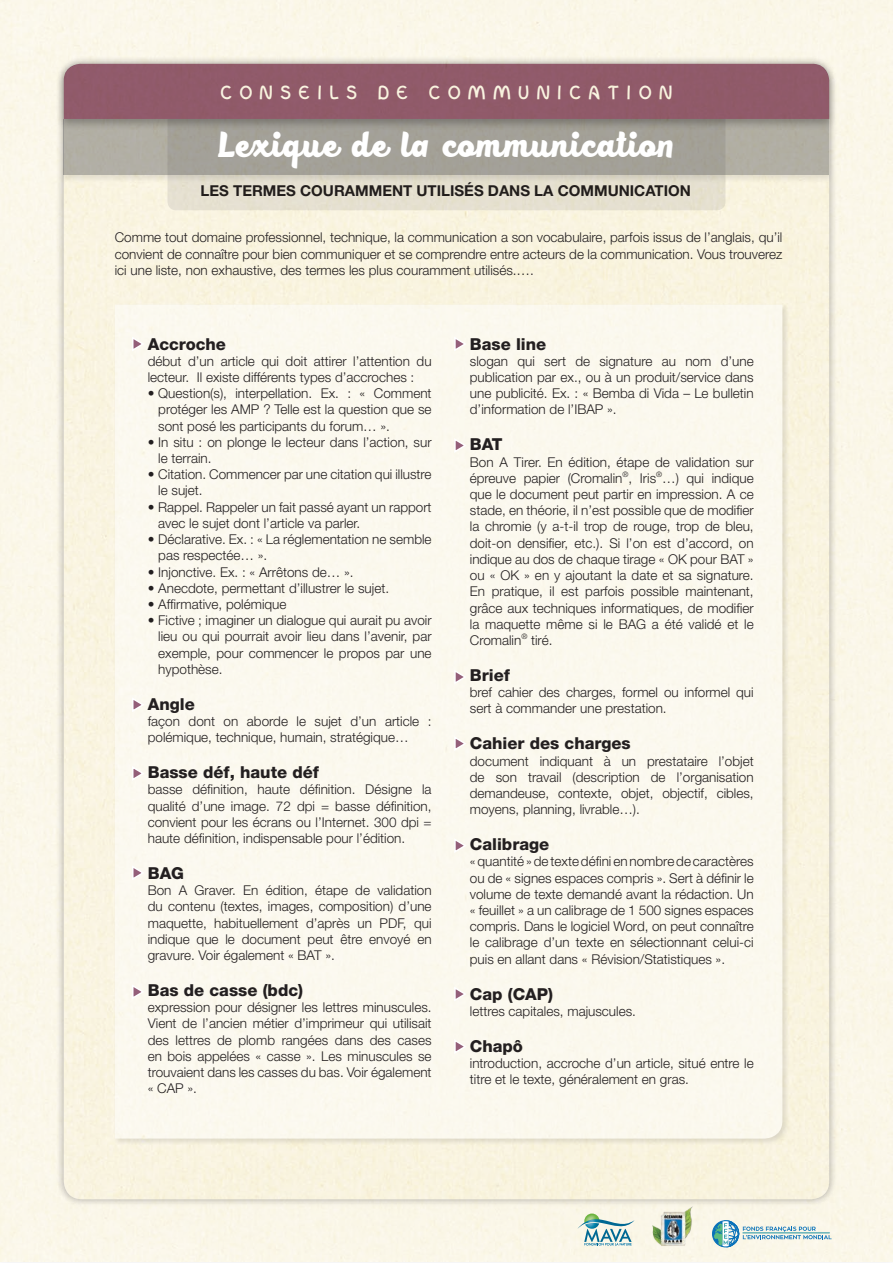
<style>
.page{position:relative;width:893px;height:1263px;background:#fff}
.page>*{position:absolute;margin:0;border:0;box-sizing:border-box;transform-origin:0 0}
.t1{font:36px "Black Fat";color:#fff}
.t2{font:700 22.5px "In Colhua";letter-spacing:.35em;color:#fff}
.t3{font:800 16.5px "Helvetica Neue";color:#231f20}
.t4{font:700 15px "Helvetica Neue";color:#231f20}
.t5{font:300 13.5px/16.2px "Helvetica Neue";color:#231f20;text-align:justify}
</style>
<div class="page">
<div style="left:0;top:0;width:892px;height:1261px;background:#fbf7e9"></div>
<div style="left:56px;top:56px;width:781px;height:1151px;background:#231f20;opacity:.25"></div>
<div style="left:64px;top:183px;width:765px;height:1016px;background:#f9f4e0"></div>
<div style="left:59px;top:118px;width:775px;height:65px;background:#231f20;opacity:.1"></div>
<div style="left:64px;top:119px;width:765px;height:55px;background:#b1afa4"></div>
<div style="left:113px;top:303px;width:677px;height:843px;background:#231f20;opacity:.25"></div>
<div style="left:115px;top:305px;width:667px;height:833px;background:#fbf9ee"></div>
<svg style="left:131px;top:336px;width:15px;height:17px"></svg>
<svg style="left:453px;top:336px;width:15px;height:17px"></svg>
<svg style="left:453px;top:437px;width:15px;height:17px"></svg>
<svg style="left:453px;top:669px;width:15px;height:17px"></svg>
<svg style="left:453px;top:735px;width:15px;height:17px"></svg>
<svg style="left:453px;top:837px;width:15px;height:17px"></svg>
<svg style="left:453px;top:986px;width:15px;height:17px"></svg>
<svg style="left:453px;top:1038px;width:15px;height:17px"></svg>
<svg style="left:131px;top:696px;width:15px;height:17px"></svg>
<svg style="left:131px;top:765px;width:15px;height:17px"></svg>
<svg style="left:131px;top:865px;width:15px;height:17px"></svg>
<svg style="left:131px;top:984px;width:15px;height:17px"></svg>
<svg style="left:168px;top:132px;width:557px;height:78px;fill:#a4a29b"></svg>
<div style="left:56px;top:60px;width:781px;height:72px;background:#231f20;opacity:.3"></div>
<div style="left:64px;top:64px;width:765px;height:55px;background:#905a6a"></div>
<svg style="left:578px;top:1213px;width:56px;height:32px;background:#b6d0cd"></svg>
<img style="left:652px;top:1204px;width:42px;height:42px">
<svg style="left:712px;top:1220px;width:119px;height:28px;background:#c6dbdb"></svg>
<hr style="left:743px;top:1232px;width:86px;height:1px;background:#1d919e">
<h2 class="t2" style="left:221px;top:81px;width:453px">CONSEILS DE COMMUNICATION</h2>
<p class="t1" style="left:219px;top:122px;width:458px">Lexique de la communication</p>
<p class="t4" style="left:201px;top:181px;width:492px">LES TERMES COURAMMENT UTILISÉS DANS LA COMMUNICATION</p>
<p class="t5" style="left:115px;top:229px;width:669px">Comme tout domaine professionnel, technique, la communication a son vocabulaire, parfois issus de l’anglais, qu’il convient de connaître pour bien communiquer et se comprendre entre acteurs de la communication. Vous trouverez ici une liste, non exhaustive, des termes les plus couramment utilisés.….</p>
<p class="t3" style="left:148px;top:334px;width:80px">Accroche</p>
<p class="t5" style="left:148px;top:353px;width:285px">début d’un article qui doit attirer l’attention du lecteur. Il existe différents types d’accroches :</p>
<p class="t5" style="left:158px;top:385px;width:275px;text-indent:-11px">• Question(s), interpellation. Ex. : « Comment protéger les AMP ? Telle est la question que se sont posé les participants du forum… ».</p>
<p class="t5" style="left:158px;top:434px;width:275px;text-indent:-11px">• In situ : on plonge le lecteur dans l’action, sur le terrain.</p>
<p class="t5" style="left:158px;top:466px;width:275px;text-indent:-11px">• Citation. Commencer par une citation qui illustre le sujet.</p>
<p class="t5" style="left:158px;top:498px;width:275px;text-indent:-11px">• Rappel. Rappeler un fait passé ayant un rapport avec le sujet dont l’article va parler.</p>
<p class="t5" style="left:158px;top:531px;width:275px;text-indent:-11px">• Déclarative. Ex. : « La réglementation ne semble pas respectée… ».</p>
<p class="t5" style="left:148px;top:563px;width:207px">• Injonctive. Ex. : « Arrêtons de… ».</p>
<p class="t5" style="left:148px;top:579px;width:243px">• Anecdote, permettant d’illustrer le sujet.</p>
<p class="t5" style="left:148px;top:596px;width:140px">• Affirmative, polémique</p>
<p class="t5" style="left:158px;top:612px;width:275px;text-indent:-11px">• Fictive ; imaginer un dialogue qui aurait pu avoir lieu ou qui pourrait avoir lieu dans l’avenir, par exemple, pour commencer le propos par une hypothèse.</p>
<p class="t3" style="left:148px;top:694px;width:49px">Angle</p>
<p class="t5" style="left:148px;top:713px;width:285px">façon dont on aborde le sujet d’un article : polémique, technique, humain, stratégique…</p>
<p class="t3" style="left:148px;top:762px;width:173px">Basse déf, haute déf</p>
<p class="t5" style="left:148px;top:781px;width:285px">basse définition, haute définition. Désigne la qualité d’une image. 72 dpi = basse définition, convient pour les écrans ou l’Internet. 300 dpi = haute définition, indispensable pour l’édition.</p>
<p class="t3" style="left:148px;top:863px;width:38px">BAG</p>
<p class="t5" style="left:148px;top:882px;width:285px">Bon A Graver. En édition, étape de validation du contenu (textes, images, composition) d’une maquette, habituellement d’après un PDF, qui indique que le document peut être envoyé en gravure. Voir également « BAT ».</p>
<p class="t3" style="left:148px;top:980px;width:157px">Bas de casse (bdc)</p>
<p class="t5" style="left:148px;top:999px;width:285px">expression pour désigner les lettres minuscules.<br>Vient de l’ancien métier d’imprimeur qui utilisait des lettres de plomb rangées dans des cases en bois appelées « casse ». Les minuscules se trouvaient dans les casses du bas. Voir également « CAP ».</p>
<p class="t3" style="left:470px;top:334px;width:78px">Base line</p>
<p class="t5" style="left:470px;top:353px;width:285px">slogan qui sert de signature au nom d’une publication par ex., ou à un produit/service dans une publicité. Ex. : « Bemba di Vida – Le bulletin d’information de l’IBAP ».</p>
<p class="t3" style="left:470px;top:435px;width:34px">BAT</p>
<p class="t5" style="left:470px;top:453px;width:285px">Bon A Tirer. En édition, étape de validation sur épreuve papier (Cromalin<sup>®</sup>, Iris<sup>®</sup>…) qui indique que le document peut partir en impression. A ce stade, en théorie, il n’est possible que de modifier la chromie (y a-t-il trop de rouge, trop de bleu, doit-on densifier, etc.). Si l’on est d’accord, on indique au dos de chaque tirage « OK pour BAT » ou « OK » en y ajoutant la date et sa signature.<br>En pratique, il est parfois possible maintenant, grâce aux techniques informatiques, de modifier la maquette même si le BAG a été validé et le Cromalin<sup>®</sup> tiré.</p>
<p class="t3" style="left:470px;top:665px;width:42px">Brief</p>
<p class="t5" style="left:470px;top:684px;width:285px">bref cahier des charges, formel ou informel qui sert à commander une prestation.</p>
<p class="t3" style="left:470px;top:734px;width:162px">Cahier des charges</p>
<p class="t5" style="left:470px;top:752px;width:285px">document indiquant à un prestataire l’objet de son travail (description de l’organisation demandeuse, contexte, objet, objectif, cibles, moyens, planning, livrable…).</p>
<p class="t3" style="left:470px;top:834px;width:81px">Calibrage</p>
<p class="t5" style="left:470px;top:853px;width:285px">« quantité » de texte défini en nombre de caractères ou de « signes espaces compris ». Sert à définir le volume de texte demandé avant la rédaction. Un « feuillet » a un calibrage de 1 500 signes espaces compris. Dans le logiciel Word, on peut connaître le calibrage d’un texte en sélectionnant celui-ci puis en allant dans « Révision/Statistiques ».</p>
<p class="t3" style="left:470px;top:984px;width:85px">Cap (CAP)</p>
<p class="t5" style="left:470px;top:1002px;width:168px">lettres capitales, majuscules.</p>
<p class="t3" style="left:470px;top:1036px;width:55px">Chapô</p>
<p class="t5" style="left:470px;top:1055px;width:285px">introduction, accroche d’un article, situé entre le titre et le texte, généralement en gras.</p>
</div>
